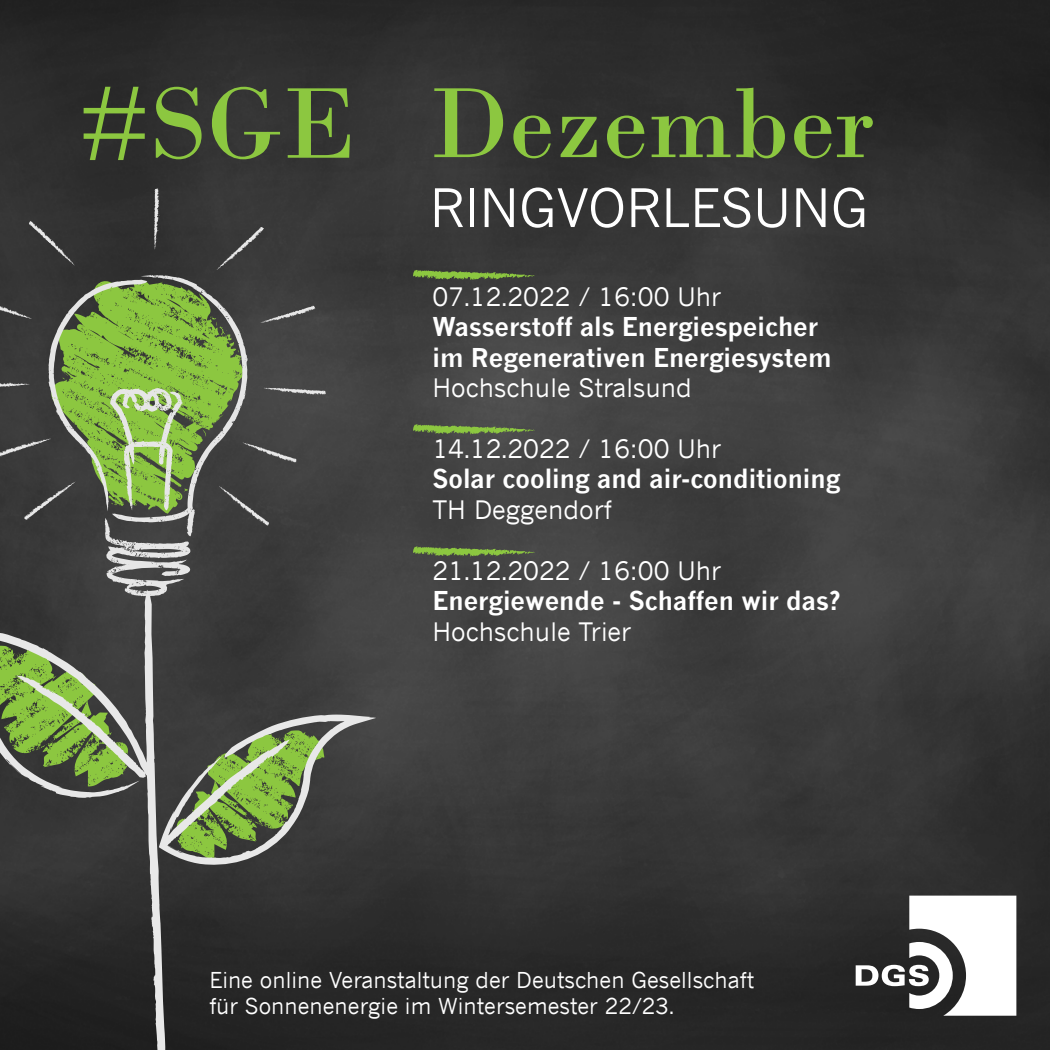
<style>
.page{position:relative;width:1050px;height:1050px;background:#fff}
.page>*{position:absolute;margin:0;border:0;box-sizing:border-box;transform-origin:0 0}
.t1{font:105.96px "Bodoni";color:#8cc740}
.t2{font:105px "Bodoni";color:#8cc740}
.t3{font:52.41px "News Gothic";color:#fff}
.t4{font:700 25.38px/30.4px "News Gothic";color:#fff}
.t5{font:25.38px "News Gothic";color:#fff}
.t6{font:21.88px/26.2px "News Gothic";color:#fff}
</style>
<div class="page">
<img style="left:0;top:0;width:1050px;height:1050px">
<svg style="left:48px;top:275px;width:200px;height:322px;background:#708752"></svg>
<svg style="left:153px;top:188px;width:7px;height:62px"></svg>
<svg style="left:217px;top:227px;width:47px;height:44px;background:#464646"></svg>
<svg style="left:261px;top:306px;width:54px;height:18px"></svg>
<svg style="left:263px;top:387px;width:63px;height:8px"></svg>
<svg style="left:243px;top:442px;width:54px;height:21px"></svg>
<svg style="left:219px;top:486px;width:50px;height:40px;background:#494949"></svg>
<svg style="left:29px;top:221px;width:46px;height:45px;background:#414141"></svg>
<svg style="left:0;top:300px;width:32px;height:20px"></svg>
<svg style="left:0;top:383px;width:30px;height:6px"></svg>
<svg style="left:0;top:438px;width:52px;height:19px"></svg>
<svg style="left:24px;top:482px;width:52px;height:38px;background:#464646"></svg>
<svg style="left:0;top:590px;width:165px;height:460px;background:#3d3d3d"></svg>
<svg style="left:0;top:644px;width:132px;height:147px;background:#728a54"></svg>
<svg style="left:159px;top:715px;width:217px;height:151px;background:#626f52"></svg>
<svg style="left:413px;top:270px;width:122px;height:10px"></svg>
<svg style="left:413px;top:424px;width:122px;height:11px"></svg>
<svg style="left:413px;top:546px;width:122px;height:11px"></svg>
<svg style="left:856px;top:896px;width:160px;height:120px"></svg>
<h1 class="t1" style="left:79px;top:61px;width:279px">#SGE</h1>
<h2 class="t2" style="left:430px;top:61px;width:446px">Dezember</h2>
<h3 class="t3" style="left:430px;top:176px;width:440px">RINGVORLESUNG</h3>
<p class="t5" style="left:432px;top:281px;width:290px">07.12.2022 / 16:00 Uhr</p>
<p class="t4" style="left:432px;top:311px;width:401px">Wasserstoff als Energiespeicher im Regenerativen Energiesystem</p>
<p class="t5" style="left:432px;top:372px;width:261px">Hochschule Stralsund</p>
<p class="t5" style="left:432px;top:433px;width:290px">14.12.2022 / 16:00 Uhr</p>
<p class="t4" style="left:432px;top:463px;width:409px">Solar cooling and air-conditioning</p>
<p class="t5" style="left:432px;top:494px;width:181px">TH Deggendorf</p>
<p class="t5" style="left:432px;top:555px;width:290px">21.12.2022 / 16:00 Uhr</p>
<p class="t4" style="left:432px;top:585px;width:410px">Energiewende - Schaffen wir das?</p>
<p class="t5" style="left:432px;top:616px;width:200px">Hochschule Trier</p>
<p class="t6" style="left:209px;top:966px;width:546px">Eine online Veranstaltung der Deutschen Gesellschaft für Sonnenenergie im Wintersemester 22/23.</p>
</div>
